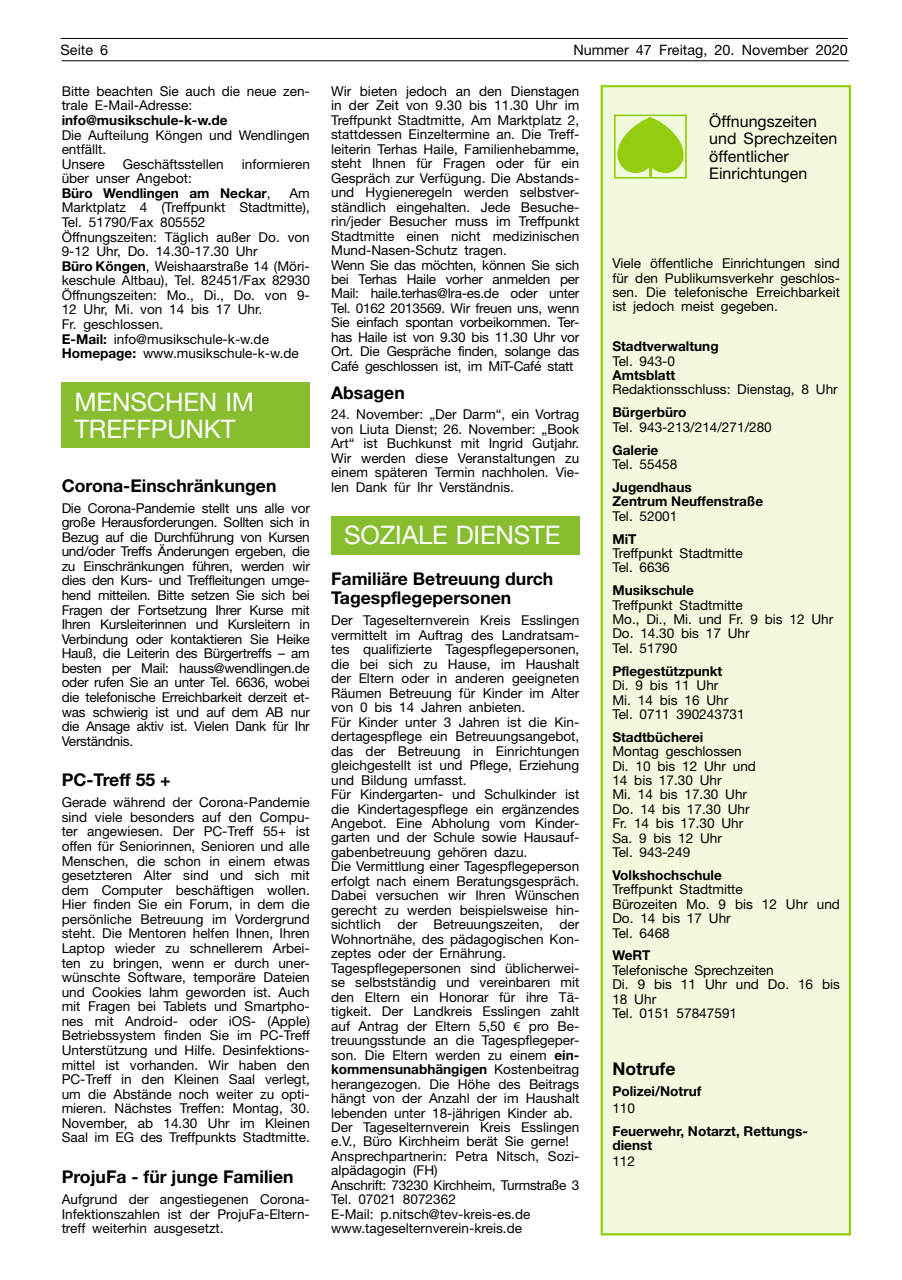
<style>
.page{position:relative;width:902px;height:1280px;background:#fff}
.page>*{position:absolute;margin:0;border:0;box-sizing:border-box;transform-origin:0 0}
.t1{font:25.65px/27.2px "Helvetica Neue";letter-spacing:-.005em;color:#fff}
.t2{font:700 17.55px/19.4px "Helvetica Neue";color:#000}
.t3{font:16.05px/17.1px "Helvetica Neue";color:#000}
.t4{font:14.4px "Helvetica Neue";color:#000}
.t5{font:13.65px/14.4px "Helvetica Neue";color:#000}
.t6{font:700 13.65px/14.4px "Helvetica Neue";color:#000}
.s1{font-family:"Myriad Pro"}
.s2{font-weight:700}
.s3{font-weight:400}
</style>
<div class="page">
<hr style="left:61px;top:38px;width:786px;height:1px;background:#000">
<hr style="left:62px;top:61px;width:786px;height:1px;background:#000">
<div style="left:62px;top:382px;width:248px;height:66px;background:#87bd2f"></div>
<div style="left:331px;top:516px;width:248px;height:38px;background:#87bd2f"></div>
<div style="left:601px;top:86px;width:248px;height:1148px;background:#f2fadd"></div>
<div style="left:600px;top:85px;width:251px;height:1150px;border:2px solid #93cd0d"></div>
<div style="left:614px;top:114px;width:72px;height:65px;border:2px solid #93cd0d"></div>
<svg style="left:617px;top:117px;width:68px;height:60px"></svg>
<p class="t4" style="left:61px;top:41px;width:49px">Seite 6</p>
<p class="t4" style="left:573px;top:41px;width:276px">Nummer 47 Freitag, 20. November 2020</p>
<p class="t5" style="left:62px;top:83px;width:250px">Bitte beachten Sie auch die neue zen&shy;trale E-Mail-Adresse:</p>
<p class="t6" style="left:62px;top:113px;width:167px">info@musikschule-k-w.de</p>
<p class="t5" style="left:62px;top:127px;width:250px">Die Aufteilung Köngen und Wendlingen entfällt.<br>Unsere</p>
<p class="t5" style="left:331px;top:84px;width:250px">Wir bieten jedoch an den Dienstagen in der Zeit von 9.30 bis 11.30 Uhr im Treffpunkt Stadtmitte, Am Marktplatz 2, stattdessen Einzeltermine an. Die Treff&shy;leiterin Terhas Haile, Familienhebamme, steht Ihnen für Fragen oder für ein Gespräch zur Verfügung. Die Abstands&shy;und Hygieneregeln werden selbstver&shy;ständlich eingehalten. Jede Besuche&shy;rin/jeder Besucher muss im Treffpunkt Stadtmitte einen nicht medizinischen Mund-Nasen-Schutz tragen.<br>Wenn Sie das möchten, können Sie sich bei Terhas Haile vorher anmelden per Mail: haile.terhas@lra-es.de oder unter Tel. 0162 2013569. Wir freuen uns, wenn Sie einfach spontan vorbeikommen. Ter&shy;has Haile ist von 9.30 bis 11.30 Uhr vor Ort. Die Gespräche finden, solange das Café geschlossen ist, im MiT-Café statt</p>
<p class="t2" style="left:331px;top:382px;width:75px">Absagen</p>
<p class="t5" style="left:331px;top:407px;width:250px;text-align:justify">24. November: „Der Darm“, ein Vortrag von Liuta Dienst; 26. November: „Book Art“ ist Buchkunst mit Ingrid Gutjahr.<br>Wir werden diese Veranstaltungen zu einem späteren Termin nachholen. Vie&shy;len Dank für Ihr Verständnis.</p>
<h1 class="t1" style="left:344px;top:521px;width:218px">SOZIALE DIENSTE</h1>
<p class="t2" style="left:331px;top:569px;width:224px">Familiäre Betreuung durch<br>Tagespflegepersonen</p>
<p class="t5" style="left:331px;top:613px;width:250px">Der Tageselternverein Kreis Esslingen vermittelt im Auftrag des Landratsam&shy;tes qualifizierte Tagespflegepersonen, die bei sich zu Hause, im Haushalt der Eltern oder in anderen geeigneten Räumen Betreuung für Kinder im Alter von 0 bis 14 Jahren anbieten.<br>Für Kinder unter 3 Jahren ist die Kin&shy;dertagespflege ein Betreuungsangebot, das der Betreuung in Einrichtungen gleichgestellt ist und Pflege, Erziehung und Bildung umfasst.<br>Für Kindergarten- und Schulkinder ist die Kindertagespflege ein ergänzendes Angebot. Eine Abholung vom Kinder&shy;garten und der Schule sowie Hausauf&shy;gabenbetreuung gehören dazu.<br>Die Vermittlung einer Tagespflegeperson erfolgt nach einem Beratungsgespräch.<br>Dabei versuchen wir Ihren Wünschen gerecht zu werden beispielsweise hin&shy;sichtlich der Betreuungszeiten, der Wohnortnähe, des pädagogischen Kon&shy;zeptes oder der Ernährung.<br>Tagespflegepersonen sind üblicherwei&shy;se selbstständig und vereinbaren mit den Eltern ein Honorar für ihre Tä&shy;tigkeit. Der Landkreis Esslingen zahlt auf Antrag der Eltern 5,50 <span class="s1">€</span> pro Be&shy;treuungsstunde an die Tagespflegeper&shy;son. Die Eltern werden zu einem <span class="s2">ein&shy;kommensunabhängigen</span> Kostenbeitrag herangezogen. Die Höhe des Beitrags hängt von der Anzahl der im Haushalt lebenden unter 18-jährigen Kinder ab.<br>Der Tageselternverein Kreis Esslingen e.V., Büro Kirchheim berät Sie gerne!<br>Ansprechpartnerin: Petra Nitsch, Sozi&shy;alpädagogin (FH)<br>Anschrift: 73230 Kirchheim, Turmstraße 3<br>Tel. 07021 8072362<br>E-Mail: p.nitsch@tev-kreis-es.de www.tageselternverein-kreis.de</p>
<p class="t3" style="left:709px;top:113px;width:129px">Öffnungszeiten und Sprechzeiten öffentlicher<br>Einrichtungen</p>
<p class="t5" style="left:123px;top:156px;width:102px">Geschäftsstellen</p>
<p class="t5" style="left:242px;top:156px;width:69px">informieren</p>
<p class="t6" style="left:62px;top:171px;width:210px"><span class="s3">über unser Angebot:<br></span>Büro Wendlingen am Neckar<span class="s3">,</span></p>
<p class="t5" style="left:62px;top:185px;width:250px;text-indent:228px">Am<br>Marktplatz 4 (Treffpunkt Stadtmitte),<br>Tel. 51790/Fax 805552<br>Öffnungszeiten: Täglich außer Do. von<br>9-12 Uhr, Do. 14.30-17.30 Uhr<br><span class="s2">Büro Köngen</span>, Weishaarstraße 14 (Möri&shy;keschule Altbau), Tel. 82451/Fax 82930<br>Öffnungszeiten: Mo., Di., Do. von 9-<br>12 Uhr, Mi. von 14 bis 17 Uhr.<br>Fr. geschlossen.<br><span class="s2">E-Mail:</span> info@musikschule-k-w.de<br><span class="s2">Homepage:</span> www.musikschule-k-w.de</p>
<h1 class="t1" style="left:75px;top:387px;width:181px">MENSCHEN IM<br>TREFFPUNKT</h1>
<p class="t5" style="left:612px;top:256px;width:229px;text-align:justify">Viele öffentliche Einrichtungen sind für den Publikumsverkehr geschlos&shy;sen. Die telefonische Erreichbarkeit ist jedoch meist gegeben.</p>
<p class="t6" style="left:612px;top:339px;width:108px">Stadtverwaltung</p>
<p class="t5" style="left:612px;top:353px;width:64px">Tel. 943-0</p>
<p class="t6" style="left:612px;top:368px;width:64px">Amtsblatt</p>
<p class="t5" style="left:612px;top:382px;width:227px">Redaktionsschluss: Dienstag, 8 Uhr</p>
<p class="t6" style="left:612px;top:405px;width:76px">Bürgerbüro</p>
<p class="t5" style="left:612px;top:419px;width:161px">Tel. 943-213/214/271/280</p>
<p class="t6" style="left:612px;top:442px;width:48px">Galerie</p>
<p class="t5" style="left:612px;top:457px;width:66px">Tel. 55458</p>
<p class="t6" style="left:612px;top:479px;width:152px">Jugendhaus<br>Zentrum Neuffenstraße</p>
<p class="t5" style="left:612px;top:508px;width:66px">Tel. 52001</p>
<p class="t6" style="left:612px;top:531px;width:26px">MiT</p>
<p class="t5" style="left:612px;top:546px;width:132px">Treffpunkt Stadtmitte<br>Tel. 6636</p>
<p class="t6" style="left:612px;top:583px;width:83px">Musikschule</p>
<p class="t5" style="left:612px;top:597px;width:222px">Treffpunkt Stadtmitte<br>Mo., Di., Mi. und Fr. 9 bis 12 Uhr<br>Do. 14.30 bis 17 Uhr<br>Tel. 51790</p>
<p class="t6" style="left:612px;top:663px;width:111px">Pflegestützpunkt</p>
<p class="t5" style="left:612px;top:678px;width:134px">Di. 9 bis 11 Uhr<br>Mi. 14 bis 16 Uhr<br>Tel. 0711 390243731</p>
<p class="t6" style="left:612px;top:729px;width:92px">Stadtbücherei</p>
<p class="t5" style="left:612px;top:744px;width:145px">Montag geschlossen<br>Di. 10 bis 12 Uhr und<br>14 bis 17.30 Uhr<br>Mi. 14 bis 17.30 Uhr<br>Do. 14 bis 17.30 Uhr<br>Fr. 14 bis 17.30 Uhr<br>Sa. 9 bis 12 Uhr<br>Tel. 943-249</p>
<p class="t6" style="left:612px;top:867px;width:111px">Volkshochschule</p>
<p class="t5" style="left:612px;top:882px;width:229px">Treffpunkt Stadtmitte<br>Bürozeiten Mo. 9 bis 12 Uhr und<br>Do. 14 bis 17 Uhr<br>Tel. 6468</p>
<p class="t6" style="left:612px;top:948px;width:40px">WeRT</p>
<p class="t5" style="left:612px;top:962px;width:229px">Telefonische Sprechzeiten<br>Di. 9 bis 11 Uhr und Do. 16 bis<br>18 Uhr<br>Tel. 0151 57847591</p>
<p class="t2" style="left:62px;top:475px;width:216px">Corona-Einschränkungen</p>
<p class="t5" style="left:62px;top:500px;width:250px;text-align:justify">Die Corona-Pandemie stellt uns alle vor große Herausforderungen. Sollten sich in Bezug auf die Durchführung von Kursen und/oder Treffs Änderungen ergeben, die zu Einschränkungen führen, werden wir dies den Kurs- und Treffleitungen umge&shy;hend mitteilen. Bitte setzen Sie sich bei Fragen der Fortsetzung Ihrer Kurse mit Ihren Kursleiterinnen und Kursleitern in Verbindung oder kontaktieren Sie Heike Hauß, die Leiterin des Bürgertreffs – am besten per Mail: hauss@wendlingen.de oder rufen Sie an unter Tel. 6636, wobei die telefonische Erreichbarkeit derzeit et&shy;was schwierig ist und auf dem AB nur die Ansage aktiv ist. Vielen Dank für Ihr Verständnis.</p>
<p class="t2" style="left:62px;top:770px;width:110px">PC-Treff 55 +</p>
<p class="t5" style="left:62px;top:795px;width:250px;text-align:justify">Gerade während der Corona-Pandemie sind viele besonders auf den Compu&shy;ter angewiesen. Der PC-Treff 55+ ist offen für Seniorinnen, Senioren und alle Menschen, die schon in einem etwas gesetzteren Alter sind und sich mit dem Computer beschäftigen wollen.<br>Hier finden Sie ein Forum, in dem die persönliche Betreuung im Vordergrund steht. Die Mentoren helfen Ihnen, Ihren Laptop wieder zu schnellerem Arbei&shy;ten zu bringen, wenn er durch uner&shy;wünschte Software, temporäre Dateien und Cookies lahm geworden ist. Auch mit Fragen bei Tablets und Smartpho&shy;nes mit Android- oder iOS- (Apple)<br>Betriebssystem finden Sie im PC-Treff Unterstützung und Hilfe. Desinfektions&shy;mittel ist vorhanden. Wir haben den PC-Treff in den Kleinen Saal verlegt, um die Abstände noch weiter zu opti&shy;mieren. Nächstes Treffen: Montag, 30.<br>November, ab 14.30 Uhr im Kleinen Saal im EG des Treffpunkts Stadtmitte.</p>
<p class="t2" style="left:62px;top:1167px;width:233px">ProjuFa - für junge Familien</p>
<p class="t5" style="left:62px;top:1192px;width:250px;text-align:justify">Aufgrund der angestiegenen Corona-Infektionszahlen ist der ProjuFa-Eltern&shy;treff weiterhin ausgesetzt.</p>
<p class="t2" style="left:612px;top:1059px;width:65px">Notrufe</p>
<p class="t6" style="left:612px;top:1084px;width:90px">Polizei/Notruf</p>
<p class="t5" style="left:612px;top:1100px;width:24px">110</p>
<p class="t6" style="left:612px;top:1123px;width:197px">Feuerwehr, Notarzt, Rettungs&shy;dienst</p>
<p class="t5" style="left:612px;top:1154px;width:24px">112</p>
</div>
